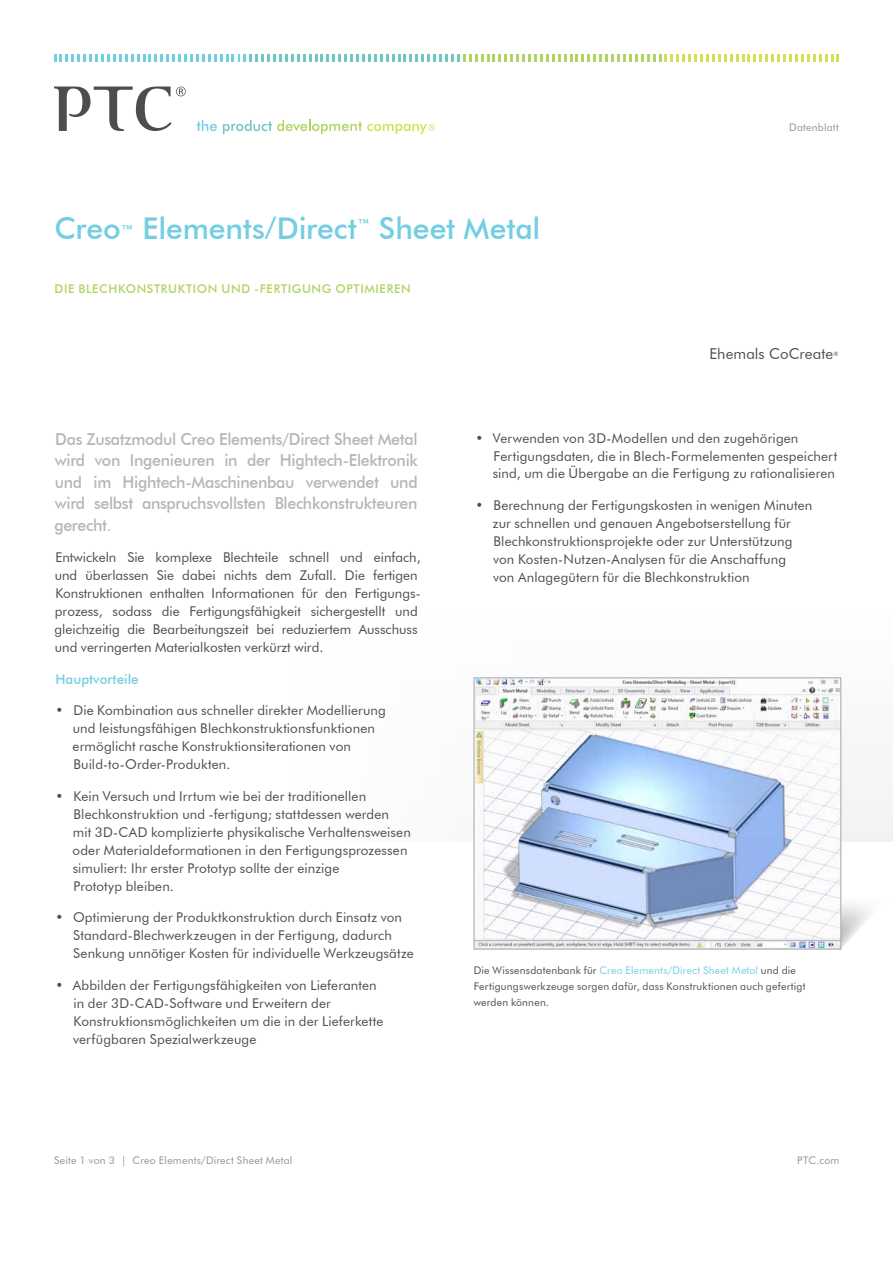
<style>
.page{position:relative;width:893px;height:1263px;background:#fff}
.page>*{position:absolute;margin:0;border:0;box-sizing:border-box;transform-origin:0 0}
.t1{font:500 30px "Futura BT";letter-spacing:-.005em;color:#74cee2}
.t2{font:500 16.5px/21.6px "Futura BT";letter-spacing:-.02em;color:#b4b6b8;text-align:justify}
.t3{font:15px "Futura BT";letter-spacing:.005em;color:#4d4d4f}
.t4{font:13.5px/18px "Futura BT";letter-spacing:.01em;color:#4d4d4f}
.t5{font:500 13.5px "Futura BT";color:#74cee2}
.t6{font:500 12px "Futura BT";letter-spacing:.055em;color:#b0d461}
.t7{font:10.5px/15.8px "Futura BT";letter-spacing:.02em;color:#4d4d4f}
.t8{font:10.5px "Futura BT";letter-spacing:.02em;color:#919396}
.t9{font:6px "Futura BT";color:#4d4d4f}
.s1{font-size:16.5px}
.s2{font-size:27px}
.s3{color:#74cee2}
</style>
<div class="page">
<svg style="left:197px;top:120px;width:20px;height:11px"></svg>
<svg style="left:54px;top:54px;width:785px;height:8px"></svg>
<svg style="left:54px;top:87px;width:132px;height:44px"></svg>
<svg style="left:223px;top:120px;width:212px;height:14px"></svg>
<svg style="left:841px;top:894px;width:29px;height:55px"></svg>
<img style="left:476px;top:680px;width:363px;height:267px">
<div style="left:474px;top:678px;width:367px;height:271px;border:1px solid #a2a4a7"></div>
<h1 class="t1" style="left:54px;top:210px;width:487px">Creo<span class="s1">™</span> Elements<span class="s2">/</span>Direct<sup>™</sup> Sheet Metal</h1>
<p class="t6" style="left:54px;top:281px;width:47px">Die Blech</p>
<p class="t6" style="left:118px;top:281px;width:250px">konstruktion und -fertigung optimie</p>
<p class="t6" style="left:387px;top:281px;width:26px">ren</p>
<p class="t8" style="left:789px;top:121px;width:51px">Datenblatt</p>
<p class="t3" style="left:709px;top:344px;width:125px">Ehemals CoCreate</p>
<p class="t9" style="left:834px;top:350px;width:6px">®</p>
<p class="t2" style="left:54px;top:428px;width:365px">Das Zusatzmodul Creo Elements/Direct Sheet Metal wird von Ingenieuren in der Hightech-Elektronik und im Hightech-Maschinenbau verwendet und wird selbst anspruchsvollsten Blechkonstrukteuren gerecht.</p>
<p class="t4" style="left:55px;top:548px;width:368px">Entwickeln Sie komplexe Blechteile schnell und einfach, und überlassen Sie dabei nichts dem Zufall. Die fertigen Konstruktionen enthalten Informationen für den Fertigungs&shy;prozess, sodass die Fertigungsfähigkeit sichergestellt und gleichzeitig die Bearbeitungszeit bei reduziertem Ausschuss und verringerten Materialkosten verkürzt wird.</p>
<p class="t5" style="left:55px;top:671px;width:85px">Hauptvorteile</p>
<p class="t4" style="left:73px;top:701px;width:315px;text-indent:-17px">• Die Kombination aus schneller direkter Modellierung und leistungsfähigen Blechkonstruktionsfunktionen ermöglicht rasche Konstruktionsiterationen von Build-to-Order- Produkten.</p>
<p class="t4" style="left:73px;top:787px;width:340px;text-indent:-17px">• Kein Versuch und Irrtum wie bei der traditionellen Blechkonstruktion und -fertigung; stattdessen werden<br>mit 3D- CAD komplizierte physikalische Verhaltensweisen oder Materialdeformationen in den Fertigungsprozessen simuliert: Ihr erster Prototyp sollte der einzige<br>Prototyp bleiben.</p>
<p class="t4" style="left:73px;top:908px;width:342px;text-indent:-18px">• Optimierung der Produktkonstruktion durch Einsatz von<br>Standard- Blechwerkzeugen in der Fertigung, dadurch<br>Senkung unnötiger Kosten für individuelle Werkzeugsätze</p>
<p class="t4" style="left:73px;top:976px;width:312px;text-indent:-18px">• Abbilden der Fertigungsfähigkeiten von Lieferanten in der 3D-CAD-Software und Erweitern der Konstruktionsmöglichkeiten um die in der Lieferkette verfügbaren Spezialwerkzeuge</p>
<p class="t4" style="left:493px;top:429px;width:346px;text-indent:-17px">• Verwenden von 3D-Modellen und den zugehörigen<br>Fertigungsdaten, die in Blech- Formelementen gespeichert sind, um die Übergabe an die Fertigung zu rationalisieren</p>
<p class="t4" style="left:493px;top:496px;width:321px;text-indent:-17px">• Berechnung der Fertigungskosten in wenigen Minuten zur schnellen und genauen Angebotserstellung für Blechkonstruktionsprojekte oder zur Unterstützung von Kosten-Nutzen-Analysen für die Anschaffung<br>von Anlagegütern für die Blechkonstruktion</p>
<p class="t7" style="left:474px;top:962px;width:333px">Die Wissensdatenbank für <span class="s3">Creo Elements/Direct Sheet Metal</span> und die<br>Fertigungswerkzeuge sorgen dafür, dass Konstruktionen auch gefertigt werden können.</p>
<p class="t8" style="left:54px;top:1154px;width:240px">Seite 1 von 3 | Creo Elements/Direct Sheet Metal</p>
<p class="t8" style="left:797px;top:1154px;width:44px">PTC.com</p>
</div>
